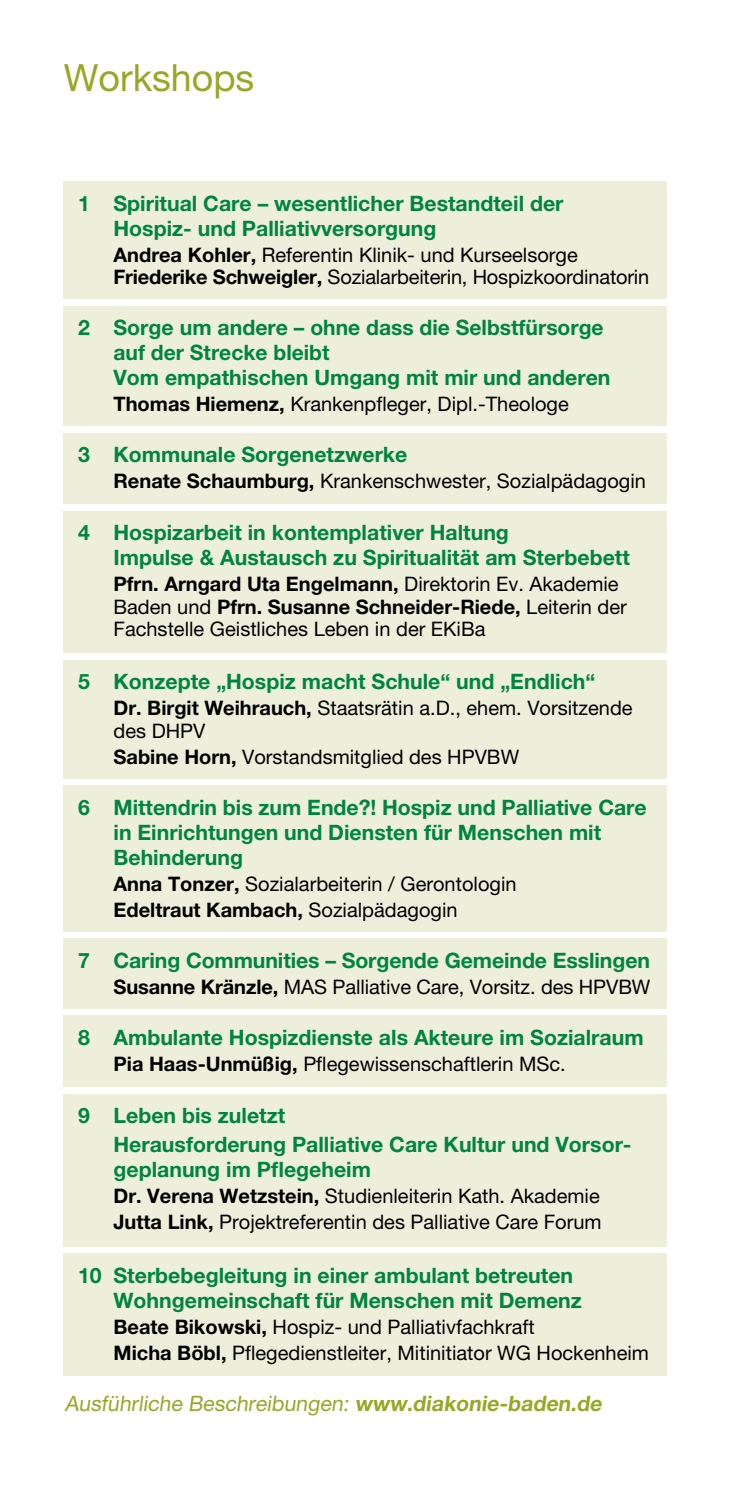
<style>
.page{position:relative;width:745px;height:1489px;background:#fff}
.page>*{position:absolute;margin:0;border:0;box-sizing:border-box;transform-origin:0 0}
.t1{font:37.5px "Helvetica Neue LT Pro";color:#96a825}
.t2{font:700 21.25px/25px "Helvetica Neue LT Pro";color:#00853e}
.t3{font:21.25px "Helvetica Neue LT Pro";color:#96a825}
.t4{font:20px/22.5px "Helvetica Neue LT Pro";color:#000}
.s1{font-weight:700}
</style>
<div class="page">
<div style="left:64px;top:511px;width:602px;height:141px;background:#eeefdb"></div>
<div style="left:64px;top:659px;width:602px;height:119px;background:#eeefdb"></div>
<div style="left:64px;top:306px;width:602px;height:120px;background:#eeefdb"></div>
<div style="left:64px;top:433px;width:602px;height:71px;background:#eeefdb"></div>
<div style="left:64px;top:785px;width:602px;height:146px;background:#eeefdb"></div>
<div style="left:64px;top:1253px;width:602px;height:123px;background:#eeefdb"></div>
<div style="left:64px;top:1015px;width:602px;height:71px;background:#eeefdb"></div>
<div style="left:64px;top:1093px;width:602px;height:153px;background:#eeefdb"></div>
<div style="left:64px;top:938px;width:602px;height:70px;background:#eeefdb"></div>
<div style="left:64px;top:181px;width:602px;height:118px;background:#eeefdb"></div>
<h1 class="t1" style="left:64px;top:55px;width:192px">Workshops</h1>
<p class="t2" style="left:113px;top:190px;width:451px;text-indent:-35px">1 Spiritual Care – wesentlicher Bestandteil der<br>Hospiz- und Palliativversorgung</p>
<p class="t4" style="left:113px;top:243px;width:537px"><span class="s1">Andrea Kohler,</span> Referentin Klinik- und Kurseelsorge<br><span class="s1">Friederike Schweigler,</span> Sozialarbeiterin, Hospizkoordinatorin</p>
<p class="t2" style="left:113px;top:315px;width:498px;text-indent:-35px">2 Sorge um andere – ohne dass die Selbstfürsorge auf der Strecke bleibt<br>Vom empathischen Umgang mit mir und anderen</p>
<p class="t4" style="left:113px;top:393px;width:456px"><span class="s1">Thomas Hiemenz,</span> Krankenpfleger, Dipl.-Theologe</p>
<p class="t2" style="left:78px;top:442px;width:330px">3 Kommunale Sorgenetzwerke</p>
<p class="t4" style="left:113px;top:469px;width:533px"><span class="s1">Renate Schaumburg,</span> Krankenschwester, Sozialpädagogin</p>
<p class="t2" style="left:113px;top:519px;width:517px;text-indent:-35px">4 Hospizarbeit in kontemplativer Haltung<br>Impulse &amp; Austausch zu Spiritualität am Sterbebett</p>
<p class="t4" style="left:113px;top:572px;width:514px"><span class="s1">Pfrn. Arngard Uta Engelmann,</span> Direktorin Ev. Akademie<br>Baden und <span class="s1">Pfrn. Susanne Schneider-Riede,</span> Leiterin der<br>Fachstelle Geistliches Leben in der EKiBa</p>
<p class="t2" style="left:78px;top:668px;width:518px">5 Konzepte „Hospiz macht Schule“ und „Endlich“</p>
<p class="t4" style="left:113px;top:696px;width:520px"><span class="s1">Dr. Birgit Weihrauch,</span> Staatsrätin a.D., ehem. Vorsitzende des DHPV</p>
<p class="t4" style="left:113px;top:745px;width:407px"><span class="s1">Sabine Horn,</span> Vorstandsmitglied des HPVBW</p>
<p class="t2" style="left:113px;top:794px;width:534px;text-indent:-35px">6 Mittendrin bis zum Ende?! Hospiz und Palliative Care in Einrichtungen und Diensten für Menschen mit<br>Behinderung</p>
<p class="t4" style="left:113px;top:870px;width:404px;line-height:26px"><span class="s1">Anna Tonzer,</span> Sozialarbeiterin / Gerontologin<br><span class="s1">Edeltraut Kambach,</span> Sozialpädagogin</p>
<p class="t2" style="left:78px;top:947px;width:573px">7 Caring Communities – Sorgende Gemeinde Esslingen</p>
<p class="t4" style="left:113px;top:975px;width:538px"><span class="s1">Susanne Kränzle,</span> MAS Palliative Care, Vorsitz. des HPVBW</p>
<p class="t2" style="left:78px;top:1024px;width:566px">8 Ambulante Hospizdienste als Akteure im Sozialraum</p>
<p class="t4" style="left:113px;top:1052px;width:453px"><span class="s1">Pia Haas-Unmüßig,</span> Pflegewissenschaftlerin MSc.</p>
<p class="t2" style="left:113px;top:1101px;width:519px;line-height:28.5px;text-indent:-35px">9 Leben bis zuletzt<br>Herausforderung Palliative Care Kultur und Vorsor-</p>
<p class="t2" style="left:113px;top:1156px;width:259px">geplanung im Pflegeheim</p>
<p class="t4" style="left:113px;top:1182px;width:489px;line-height:26px"><span class="s1">Dr. Verena Wetzstein,</span> Studienleiterin Kath. Akademie<br><span class="s1">Jutta Link,</span> Projektreferentin des Palliative Care Forum</p>
<p class="t2" style="left:113px;top:1262px;width:469px;text-indent:-35px">10 Sterbebegleitung in einer ambulant betreuten<br>Wohngemeinschaft für Menschen mit Demenz</p>
<p class="t4" style="left:113px;top:1313px;width:536px;line-height:26px"><span class="s1">Beate Bikowski,</span> Hospiz- und Palliativfachkraft<br><span class="s1">Micha Böbl,</span> Pflegedienstleiter, Mitinitiator WG Hockenheim</p>
<p class="t3" style="left:65px;top:1390px;width:541px">Ausführliche Beschreibungen: <span class="s1">www.diakonie-baden.de</span></p>
</div>
